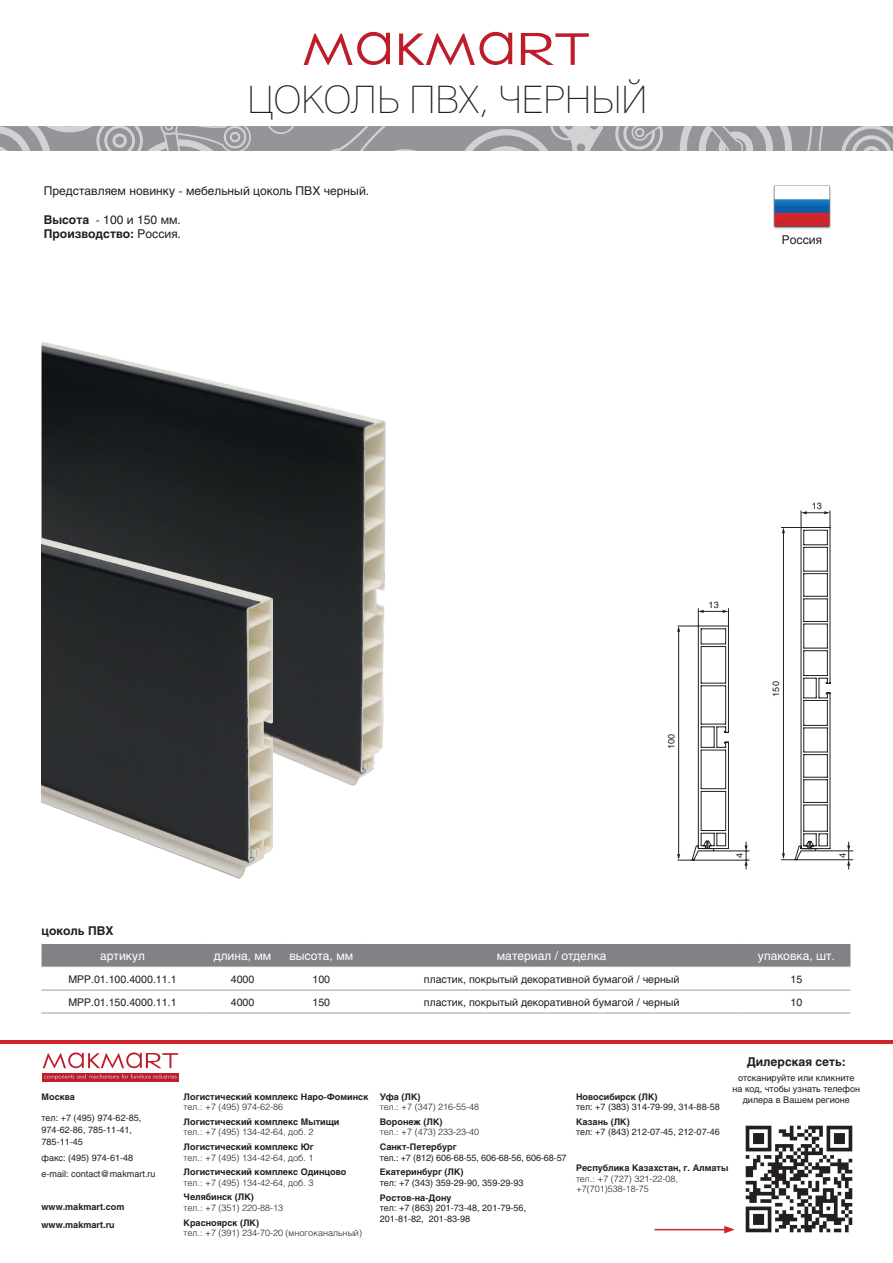
<style>
.page{position:relative;width:893px;height:1263px;background:#fff}
.page>*{position:absolute;margin:0;border:0;box-sizing:border-box;transform-origin:0 0}
.t1{font:37.5px "Helios Thin C";color:#231f20}
.t2{font:12px "Helios C";color:#231f20}
.t3{font:12px "Helios C";color:#fff}
.артикулы{font:700 12px "Helios C";color:#231f20}
.t4{font:10.5px "Helios C";color:#231f20}
.схемы{font:9px/12px "Helios C";color:#231f20}
.t5{font:700 9px/17.5px "Helios C";color:#231f20}
.t6{font:300 9px/10.5px "Helios";color:#231f20}
.s1{font-weight:700}
.s2{font-weight:400}
</style>
<div class="page">
<div style="left:0;top:127px;width:893px;height:24px;background:#939598"></div>
<svg style="left:841px;top:127px;width:52px;height:24px"></svg>
<svg style="left:615px;top:127px;width:208px;height:24px"></svg>
<svg style="left:0;top:127px;width:603px;height:24px"></svg>
<svg style="left:399px;top:32px;width:113px;height:33px"></svg>
<svg style="left:304px;top:32px;width:86px;height:33px"></svg>
<svg style="left:521px;top:33px;width:68px;height:32px"></svg>
<hr style="left:0;top:1040px;width:893px;height:3px;background:#d1232a">
<img style="left:745px;top:1125px;width:108px;height:108px">
<div style="left:43px;top:1073px;width:136px;height:8px;background:#be1d2c"></div>
<svg style="left:44px;top:1074px;width:133px;height:6px"></svg>
<svg style="left:43px;top:1052px;width:135px;height:16px"></svg>
<hr style="left:654px;top:1229px;width:72px;height:1px;background:#d1232a">
<svg style="left:724px;top:1226px;width:11px;height:7px"></svg>
<svg style="left:677px;top:625px;width:73px;height:244px"></svg>
<svg style="left:847px;top:860px;width:3px;height:9px"></svg>
<svg style="left:698px;top:510px;width:155px;height:350px"></svg>
<img style="left:42px;top:342px;width:344px;height:444px">
<div style="left:42px;top:944px;width:808px;height:23px;background:#808285"></div>
<hr style="left:42px;top:989px;width:161px;height:2px;background:#a8a9ad">
<hr style="left:203px;top:989px;width:79px;height:2px;background:#a8a9ad">
<hr style="left:282px;top:989px;width:79px;height:2px;background:#a8a9ad">
<hr style="left:361px;top:989px;width:382px;height:2px;background:#a8a9ad">
<hr style="left:743px;top:989px;width:107px;height:2px;background:#a8a9ad">
<hr style="left:42px;top:1012px;width:161px;height:1px;background:#a8a9ad">
<hr style="left:203px;top:1012px;width:79px;height:1px;background:#a8a9ad">
<hr style="left:282px;top:1012px;width:79px;height:1px;background:#a8a9ad">
<hr style="left:361px;top:1012px;width:382px;height:1px;background:#a8a9ad">
<hr style="left:743px;top:1012px;width:107px;height:1px;background:#a8a9ad">
<img style="left:42px;top:496px;width:230px;height:382px">
<img style="left:773px;top:185px;width:58px;height:44px">
<p class="t1" style="left:247px;top:78px;width:402px">ЦОКОЛЬ ПВХ, ЧЕРНЫЙ</p>
<p class="t2" style="left:44px;top:184px;width:327px">Представляем новинку - мебельный цоколь ПВХ черный.</p>
<p class="t2" style="left:44px;top:212px;width:139px"><span class="s1">Высота</span> - 100 и 150 мм.</p>
<p class="артикулы" style="left:44px;top:227px;width:139px">Производство: <span class="s2">Россия.</span></p>
<p class="t2" style="left:782px;top:232px;width:42px">Россия</p>
<p class="артикулы" style="left:42px;top:924px;width:73px">цоколь ПВХ</p>
<p class="схемы" style="left:709px;top:599px;width:12px">13</p>
<p class="схемы" style="left:665px;top:749px;width:17px;rotate:-90deg">100</p>
<p class="схемы" style="left:812px;top:499px;width:12px">13</p>
<p class="схемы" style="left:770px;top:696px;width:17px;rotate:-90deg">150</p>
<p class="схемы" style="left:734px;top:858px;width:7px;rotate:-90deg">4</p>
<p class="схемы" style="left:837px;top:858px;width:7px;rotate:-90deg">4</p>
<p class="t3" style="left:100px;top:948px;width:46px">артикул</p>
<p class="t3" style="left:214px;top:948px;width:59px">длина, мм</p>
<p class="t3" style="left:289px;top:948px;width:65px">высота, мм</p>
<p class="t3" style="left:497px;top:948px;width:111px">материал / отделка</p>
<p class="t3" style="left:758px;top:948px;width:79px">упаковка, шт.</p>
<p class="t4" style="left:68px;top:973px;width:110px">MPP.01.100.4000.11.1</p>
<p class="t4" style="left:231px;top:973px;width:25px">4000</p>
<p class="t4" style="left:312px;top:973px;width:19px">100</p>
<p class="t4" style="left:424px;top:973px;width:257px">пластик, покрытый декоративной бумагой / черный</p>
<p class="t4" style="left:791px;top:973px;width:13px">15</p>
<p class="t4" style="left:68px;top:996px;width:110px">MPP.01.150.4000.11.1</p>
<p class="t4" style="left:231px;top:996px;width:25px">4000</p>
<p class="t4" style="left:312px;top:996px;width:19px">150</p>
<p class="t4" style="left:424px;top:996px;width:257px">пластик, покрытый декоративной бумагой / черный</p>
<p class="t4" style="left:791px;top:996px;width:13px">10</p>
<p class="t5" style="left:42px;top:1087px;width:35px">Москва</p>
<p class="схемы" style="left:42px;top:1111px;width:101px">тел: +7 (495) 974-62-85,<br>974-62-86, 785-11-41,<br>785-11-45</p>
<p class="схемы" style="left:42px;top:1149px;width:116px;line-height:16.2px">факс: (495) 974-61-48 e-mail: contact@makmart.ru</p>
<p class="t5" style="left:42px;top:1198px;width:84px">www.makmart.com www.makmart.ru</p>
<p class="t5" style="left:184px;top:1087px;width:186px">Логистический комплекс Наро-Фоминск</p>
<p class="t6" style="left:184px;top:1101px;width:101px">тел.: +7 (495) 974-62-86</p>
<p class="t5" style="left:184px;top:1113px;width:157px">Логистический комплекс Мытищи</p>
<p class="t6" style="left:184px;top:1127px;width:131px">тел.: +7 (495) 134-42-64, доб. 2</p>
<p class="t5" style="left:184px;top:1138px;width:132px">Логистический комплекс Юг</p>
<p class="t6" style="left:184px;top:1152px;width:131px">тел.: +7 (495) 134-42-64, доб. 1</p>
<p class="t5" style="left:184px;top:1163px;width:164px">Логистический комплекс Одинцово</p>
<p class="t6" style="left:184px;top:1177px;width:131px">тел.: +7 (495) 134-42-64, доб. 3</p>
<p class="t5" style="left:184px;top:1188px;width:72px">Челябинск (ЛК)</p>
<p class="t6" style="left:184px;top:1202px;width:101px">тел.: +7 (351) 220-88-13</p>
<p class="t5" style="left:184px;top:1213px;width:77px">Красноярск (ЛК)</p>
<p class="t6" style="left:184px;top:1227px;width:180px">тел.: +7 (391) 234-70-20 (многоканальный)</p>
<p class="t5" style="left:380px;top:1087px;width:42px">Уфа (ЛК)</p>
<p class="t6" style="left:380px;top:1101px;width:101px">тел.: +7 (347) 216-55-48</p>
<p class="t5" style="left:380px;top:1113px;width:64px">Воронеж (ЛК)</p>
<p class="t6" style="left:380px;top:1127px;width:101px">тел.: +7 (473) 233-23-40</p>
<p class="t5" style="left:380px;top:1138px;width:78px">Санкт-Петербург</p>
<p class="схемы" style="left:380px;top:1151px;width:188px">тел.: +7 (812) 606-68-55, 606-68-56, 606-68-57</p>
<p class="t5" style="left:380px;top:1163px;width:85px">Екатеринбург (ЛК)</p>
<p class="схемы" style="left:380px;top:1176px;width:145px">тел: +7 (343) 359-29-90, 359-29-93</p>
<p class="t5" style="left:380px;top:1188px;width:73px">Ростов-на-Дону</p>
<p class="схемы" style="left:380px;top:1202px;width:148px;line-height:10.5px">тел: +7 (863) 201-73-48, 201-79-56,<br>201-81-82, 201-83-98</p>
<h2 class="артикулы" style="left:747px;top:1055px;width:101px">Дилерская сеть:</h2>
<p class="схемы" style="left:733px;top:1073px;width:129px;line-height:10.8px;text-align:center">отсканируйте или кликните на код, чтобы узнать телефон</p>
<p class="t5" style="left:576px;top:1087px;width:83px">Новосибирск (ЛК)</p>
<p class="схемы" style="left:576px;top:1101px;width:145px">тел: +7 (383) 314-79-99, 314-88-58</p>
<p class="t5" style="left:576px;top:1113px;width:55px">Казань (ЛК)</p>
<p class="схемы" style="left:576px;top:1126px;width:145px">тел: +7 (843) 212-07-45, 212-07-46</p>
<p class="t5" style="left:576px;top:1159px;width:154px">Республика Казахстан, г. Алматы</p>
<p class="t6" style="left:576px;top:1173px;width:103px">тел.: +7 (727) 321-22-08, +7(701)538-18-75</p>
<p class="схемы" style="left:743px;top:1094px;width:109px">дилера в Вашем регионе</p>
</div>
